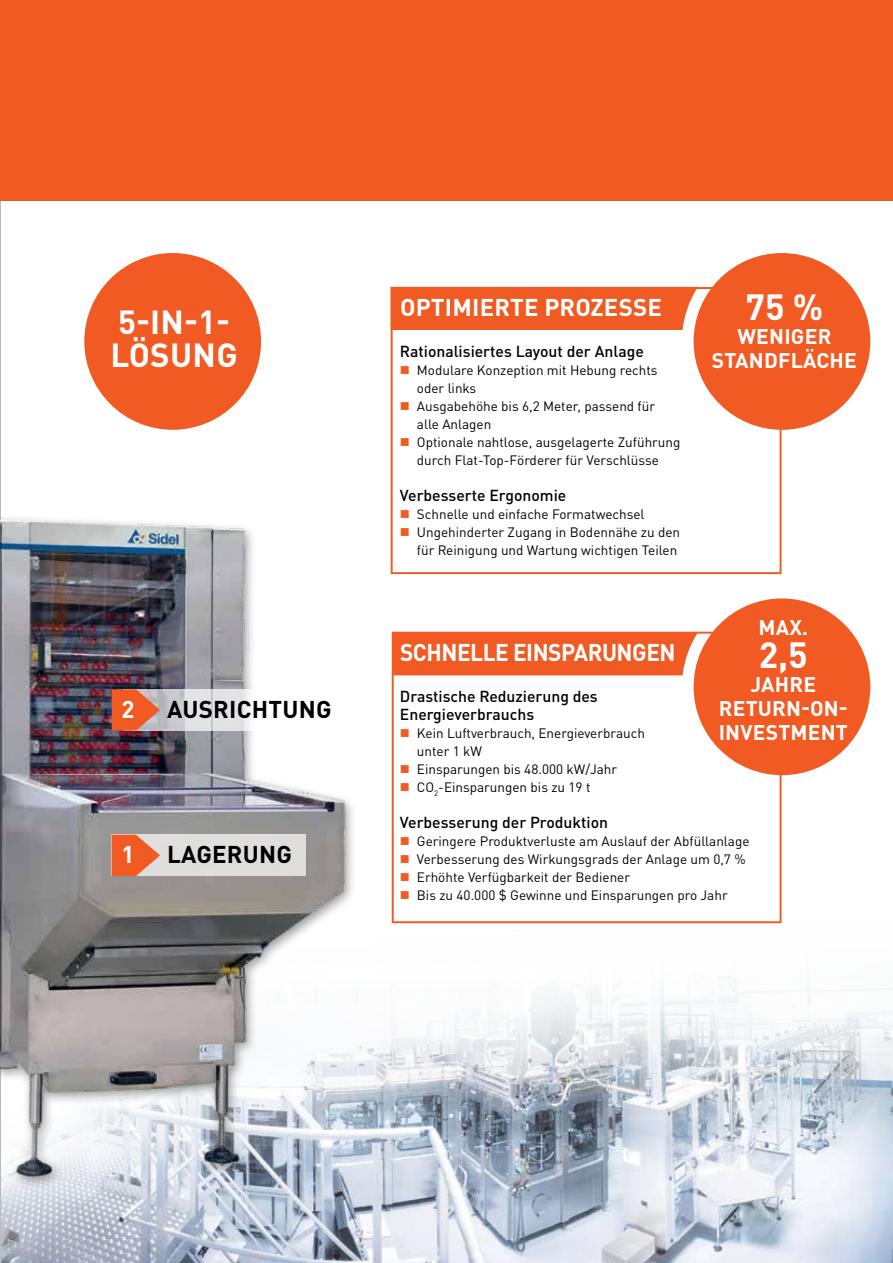
<style>
.page{position:relative;width:893px;height:1263px;background:#fff}
.page>*{position:absolute;margin:0;border:0;box-sizing:border-box;transform-origin:0 0}
.t1{font:700 36px "DINOT";color:#fff}
.t2{font:700 33px/33px "DINOT";letter-spacing:.01em;color:#fff}
.t3{font:700 24px "DINOT";letter-spacing:-.02em;color:#fff;scale:.94 1}
.t4{font:700 24px "DINOT";letter-spacing:.01em;color:#000}
.t5{font:700 24px "DINOT";letter-spacing:.01em;color:#fff}
.t6{font:700 24px "DINOT";letter-spacing:-.02em;color:#fff}
.t7{font:700 21px/24px "DINOT";letter-spacing:.01em;color:#fff;text-align:center}
.t8{font:500 15.75px/18px "DINOT";color:#000}
.t9{font:13.5px/18px "DINOT";color:#000}
.s1{color:#f15a22}
</style>
<div class="page">
<img style="left:0;top:897px;width:893px;height:366px">
<img style="left:0;top:201px;width:376px;height:1027px">
<svg style="left:160px;top:689px;width:181px;height:41px"></svg>
<div style="left:112px;top:835px;width:194px;height:41px;background:#dfdddc"></div>
<div style="left:392px;top:632px;width:389px;height:291px;border:2px solid #f15a22"></div>
<div style="left:391px;top:287px;width:390px;height:287px;border:2px solid #f15a22"></div>
<div style="left:0;top:0;width:893px;height:201px;background:#f15a22"></div>
<div style="left:694px;top:253px;width:176px;height:177px;background:#f15a22;border-radius:50%"></div>
<svg style="left:390px;top:286px;width:309px;height:45px;background:#f16531"></svg>
<div style="left:694px;top:598px;width:176px;height:177px;background:#f15a22;border-radius:50%"></div>
<svg style="left:391px;top:631px;width:308px;height:45px;background:#f1632f"></svg>
<div style="left:84px;top:253px;width:177px;height:177px;background:#f15a22;border-radius:50%"></div>
<svg style="left:112px;top:689px;width:48px;height:41px;background:#e4724a"></svg>
<svg style="left:112px;top:835px;width:48px;height:41px"></svg>
<h2 class="t2" style="left:111px;top:304px;width:129px">5-IN-1-<br>LÖSUNG</h2>
<h3 class="t6" style="left:122px;top:693px;width:15px">2</h3>
<h3 class="t4" style="left:167px;top:693px;width:166px">AUSRICHTUNG</h3>
<h3 class="t6" style="left:122px;top:839px;width:15px">1</h3>
<h3 class="t4" style="left:167px;top:839px;width:127px">LAGERUNG</h3>
<h3 class="t5" style="left:400px;top:292px;width:263px">OPTIMIERTE PROZESSE</h3>
<p class="t8" style="left:400px;top:342px;width:245px">Rationalisiertes Layout der Anlage</p>
<p class="t9" style="left:417px;top:360px;width:242px;text-indent:-17px"><span class="s1">■</span> Modulare Konzeption mit Hebung rechts oder links</p>
<p class="t9" style="left:417px;top:396px;width:240px;text-indent:-17px"><span class="s1">■</span> Ausgabehöhe bis 6,2 Meter, passend für alle Anlagen</p>
<p class="t9" style="left:400px;top:432px;width:282px;text-align:center"><span class="s1">■</span> Optionale nahtlose, ausgelagerte Zuführung durch Flat-Top-Förderer für Verschlüsse</p>
<p class="t8" style="left:400px;top:486px;width:168px">Verbesserte Ergonomie</p>
<p class="t9" style="left:400px;top:504px;width:246px"><span class="s1">■</span> Schnelle und einfache Formatwechsel</p>
<p class="t9" style="left:400px;top:522px;width:282px;text-align:right"><span class="s1">■</span> Ungehinderter Zugang in Bodennähe zu den für Reinigung und Wartung wichtigen Teilen</p>
<h1 class="t1" style="left:745px;top:284px;width:79px">75 %</h1>
<h3 class="t7" style="left:712px;top:324px;width:146px">WENIGER<br>STANDFLÄCHE</h3>
<h3 class="t7" style="left:758px;top:615px;width:51px">MAX.</h3>
<h1 class="t1" style="left:759px;top:631px;width:51px">2,5</h1>
<h3 class="t7" style="left:719px;top:672px;width:131px">JAHRE<br>RETURN-ON-<br>INVESTMENT</h3>
<h3 class="t3" style="left:400px;top:637px;width:295px">SCHNELLE EINSPARUNGEN</h3>
<p class="t8" style="left:400px;top:687px;width:199px">Drastische Reduzierung des<br>Energieverbrauchs</p>
<p class="t9" style="left:417px;top:724px;width:229px;text-indent:-17px"><span class="s1">■</span> Kein Luftverbrauch, Energieverbrauch unter 1 kW</p>
<p class="t9" style="left:400px;top:760px;width:219px"><span class="s1">■</span> Einsparungen bis 48.000 kW/Jahr</p>
<p class="t9" style="left:400px;top:778px;width:192px"><span class="s1">■</span> CO<sub>2</sub>-Einsparungen bis zu 19 t</p>
<p class="t8" style="left:400px;top:813px;width:210px">Verbesserung der Produktion</p>
<p class="t9" style="left:400px;top:832px;width:351px"><span class="s1">■</span> Geringere Produktverluste am Auslauf der Abfüllanlage</p>
<p class="t9" style="left:400px;top:850px;width:347px"><span class="s1">■</span> Verbesserung des Wirkungsgrads der Anlage um 0,7 %</p>
<p class="t9" style="left:400px;top:868px;width:232px"><span class="s1">■</span> Erhöhte Verfügbarkeit der Bediener</p>
<p class="t9" style="left:400px;top:886px;width:329px"><span class="s1">■</span> Bis zu 40.000 $ Gewinne und Einsparungen pro Jahr</p>
</div>
